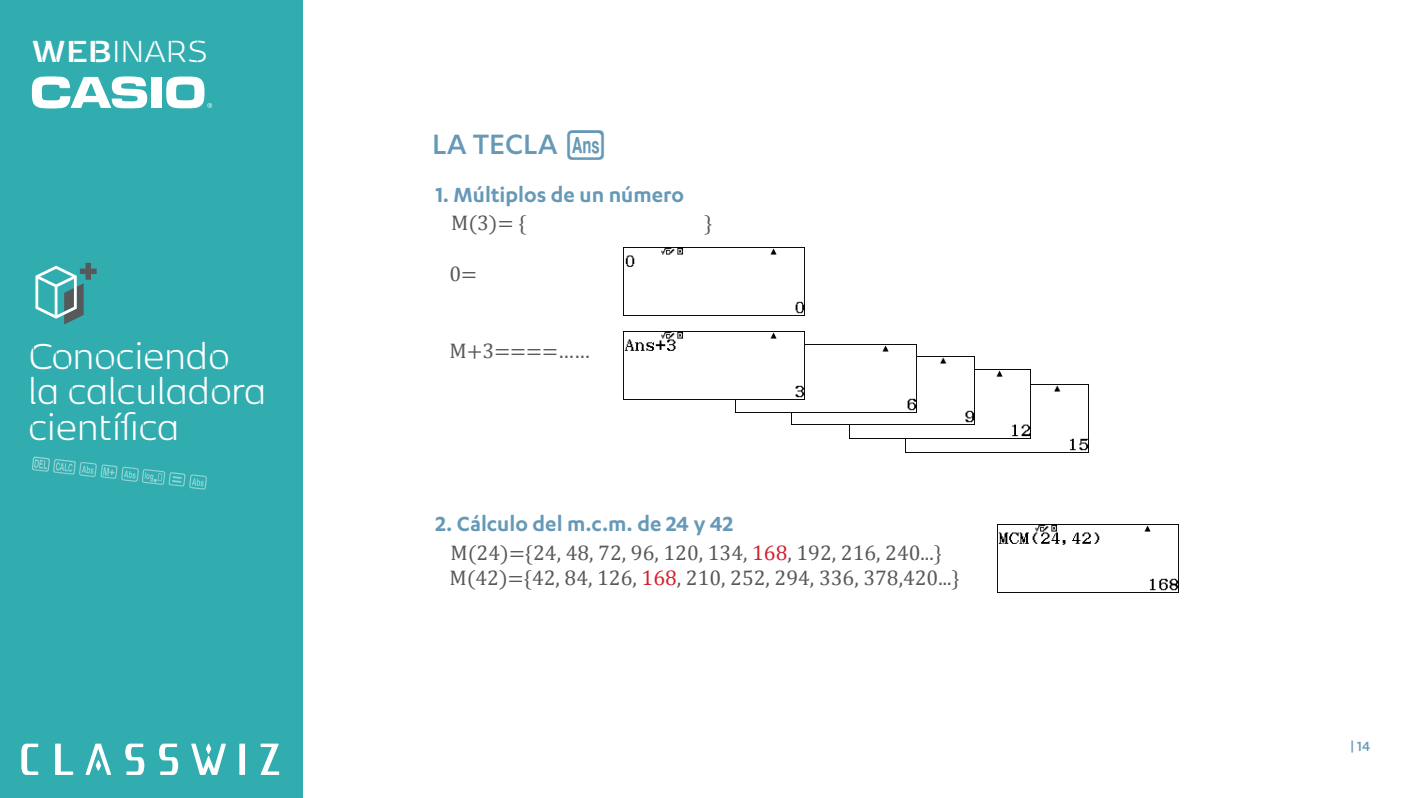
<style>
.page{position:relative;width:1418px;height:798px;background:#fff}
.page>*{position:absolute;margin:0;border:0;box-sizing:border-box;transform-origin:0 0}
.t1{font:300 42.25px/35.5px "Kobenhavn Sans Stencil";color:#fff}
.t2{font:300 35.88px "Kobenhavn Sans Stencil";color:#fff}
.t3{font:500 32.5px "Karbon";color:#6599b7}
.t4{font:600 23.75px "Karbon";color:#6599b7}
.t5{font:21.25px/25.5px "Cambria Math";color:#57585a}
.t6{font:500 15.38px "Karbon";color:#6599b7}
.s1{font-weight:700}
.s2{font-family:"CASIO Class Wiz";font-weight:400;font-size:30px}
.s3{color:#d51f30}
</style>
<div class="page">
<img style="left:623px;top:247px;width:181px;height:68px">
<img style="left:905px;top:384px;width:183px;height:68px">
<img style="left:849px;top:369px;width:181px;height:69px">
<img style="left:792px;top:356px;width:182px;height:68px">
<img style="left:735px;top:344px;width:182px;height:68px">
<img style="left:623px;top:331px;width:181px;height:68px">
<img style="left:997px;top:524px;width:181px;height:68px">
<div style="left:0;top:0;width:302px;height:797px;background:#32adaf"></div>
<svg style="left:191px;top:743px;width:35px;height:31px"></svg>
<svg style="left:86px;top:743px;width:25px;height:31px"></svg>
<svg style="left:55px;top:743px;width:18px;height:31px"></svg>
<svg style="left:21px;top:743px;width:17px;height:31px"></svg>
<svg style="left:125px;top:743px;width:19px;height:31px"></svg>
<svg style="left:159px;top:743px;width:19px;height:31px"></svg>
<div style="left:239px;top:743px;width:6px;height:31px;background:#fff"></div>
<svg style="left:260px;top:743px;width:19px;height:31px"></svg>
<div style="left:151px;top:77px;width:10px;height:31px;background:#fff"></div>
<svg style="left:32px;top:76px;width:116px;height:33px"></svg>
<svg style="left:166px;top:76px;width:46px;height:32px"></svg>
<svg style="left:35px;top:263px;width:62px;height:61px"></svg>
<svg style="left:32px;top:456px;width:175px;height:33px"></svg>
<h2 class="t2" style="left:32px;top:28px;width:177px"><span class="s1">WEB</span>INARS</h2>
<h1 class="t1" style="left:28px;top:335px;width:239px">Conociendo la calculadora científica</h1>
<h3 class="t3" style="left:432px;top:126px;width:178px">LA TECLA <span class="s2">M</span></h3>
<p class="t4" style="left:435px;top:181px;width:250px">1. Múltiplos de un número</p>
<p class="t5" style="left:451px;top:210px;width:77px">M(3)= {</p>
<p class="t5" style="left:704px;top:210px;width:10px">}</p>
<p class="t5" style="left:449px;top:261px;width:29px">0=</p>
<p class="t5" style="left:449px;top:338px;width:142px">M+3====……</p>
<p class="t4" style="left:435px;top:510px;width:299px">2. Cálculo del m.c.m. de 24 y 42</p>
<p class="t5" style="left:449px;top:539px;width:512px">M(24)={24, 48, 72, 96, 120, 134, <span class="s3">168</span>, 192, 216, 240...}<br>M(42)={42, 84, 126, <span class="s3">168</span>, 210, 252, 294, 336, 378,420...}</p>
<p class="t6" style="left:1349px;top:737px;width:22px">| 14</p>
</div>
